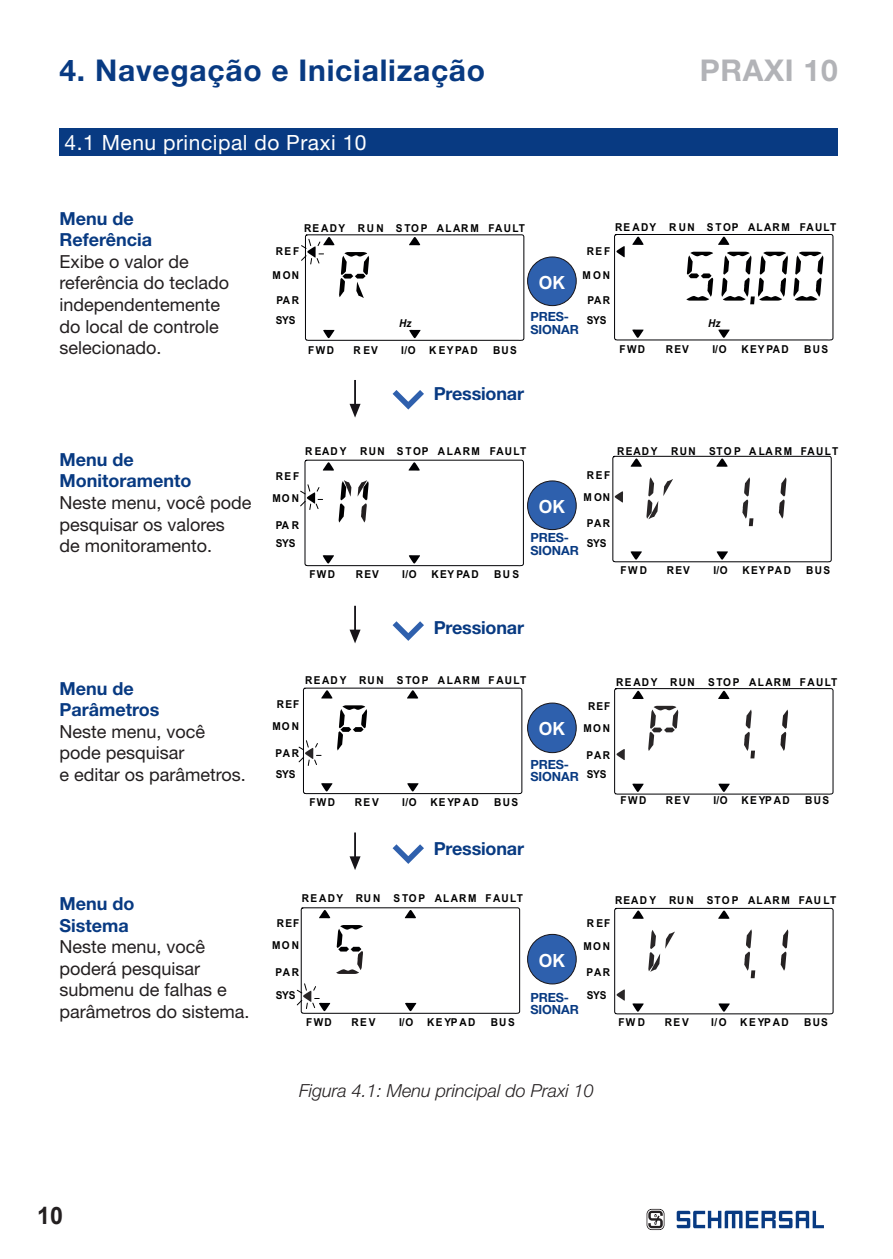
<style>
.page{position:relative;width:893px;height:1259px;background:#fff}
.page>*{position:absolute;margin:0;border:0;box-sizing:border-box;transform-origin:0 0}
.t1{font:700 30px "Helvetica Neue LT Std";letter-spacing:.025em;color:#083a82}
.t2{font:700 30px "Helvetica Neue LT Std";letter-spacing:.025em;color:#b2b3b7}
.t3{font:700 24px "Arial";color:#231f20}
.t4{font:21px "Helvetica Neue LT Std";letter-spacing:.025em;color:#fff}
.t5{font:18px/21.6px "Helvetica Neue LT Std";color:#231f20}
.t6{font:700 18px/21.6px "Helvetica Neue LT Std";color:#083a82}
.t7{font:italic 300 18px "Helvetica Neue LT Std";color:#231f20}
.t8{font:700 18px "Arial";letter-spacing:.01em;color:#fff;scale:.96 1}
.t9{font:700 14.7px "Arial";color:#fff;scale:1.07 1}
.t10{font:700 12.6px/12.6px "Helvetica Neue LT Std";letter-spacing:-.01em;color:#083a82}
.t11{font:700 10.8px "Arial";letter-spacing:.135em;color:#000001;scale:.93 1}
.t12{font:700 10.8px "Arial";letter-spacing:.115em;color:#000001;scale:.93 1}
.t13{font:italic 700 10.8px "Arial";color:#000001;scale:.93 1}
</style>
<div class="page">
<svg style="left:647px;top:1209px;width:17px;height:21px"></svg>
<svg style="left:677px;top:1210px;width:147px;height:18px"></svg>
<div style="left:60px;top:128px;width:778px;height:27px;background:#083a82"></div>
<div style="left:528px;top:934px;width:48px;height:50px;background:#2e60ad;border-radius:50%"></div>
<div style="left:527px;top:934px;width:50px;height:50px;border:1px solid #171419;border-radius:50%"></div>
<div style="left:528px;top:703px;width:48px;height:49px;background:#2e60ad;border-radius:50%"></div>
<div style="left:527px;top:702px;width:50px;height:51px;border:1px solid #171419;border-radius:50%"></div>
<div style="left:528px;top:481px;width:48px;height:48px;background:#2e60ad;border-radius:50%"></div>
<div style="left:527px;top:480px;width:50px;height:50px;border:1px solid #171419;border-radius:50%"></div>
<div style="left:528px;top:257px;width:48px;height:49px;background:#2e60ad;border-radius:50%"></div>
<div style="left:527px;top:256px;width:50px;height:50px;border:1px solid #171419;border-radius:50%"></div>
<svg style="left:392px;top:844px;width:32px;height:20px"></svg>
<svg style="left:392px;top:621px;width:32px;height:20px"></svg>
<svg style="left:392px;top:390px;width:32px;height:20px"></svg>
<svg style="left:350px;top:404px;width:11px;height:13px"></svg>
<hr style="left:354px;top:380px;width:2px;height:25px;background:#171419">
<svg style="left:350px;top:629px;width:11px;height:14px"></svg>
<hr style="left:354px;top:606px;width:2px;height:24px;background:#171419">
<svg style="left:350px;top:856px;width:11px;height:14px"></svg>
<hr style="left:354px;top:832px;width:2px;height:25px;background:#171419">
<svg style="left:614px;top:234px;width:220px;height:107px"></svg>
<div style="left:750px;top:296px;width:5px;height:8px;background:#000001"></div>
<svg style="left:612px;top:455px;width:220px;height:108px"></svg>
<svg style="left:614px;top:688px;width:220px;height:107px"></svg>
<div style="left:750px;top:750px;width:5px;height:8px;background:#252122"></div>
<svg style="left:301px;top:234px;width:224px;height:107px"></svg>
<svg style="left:296px;top:907px;width:225px;height:107px"></svg>
<svg style="left:298px;top:687px;width:225px;height:108px"></svg>
<svg style="left:300px;top:459px;width:224px;height:108px"></svg>
<svg style="left:614px;top:907px;width:220px;height:108px"></svg>
<h1 class="t1" style="left:60px;top:59px;width:427px">4. Navegação e Inicialização</h1>
<h1 class="t2" style="left:700px;top:59px;width:140px">PRAXI 10</h1>
<h3 class="t4" style="left:65px;top:134px;width:303px">4.1 Menu principal do Praxi 10</h3>
<h3 class="t6" style="left:60px;top:209px;width:94px">Menu de<br>Referência</h3>
<h3 class="t5" style="left:60px;top:252px;width:171px">Exibe o valor de referência do teclado independentemente do local de controle selecionado.</h3>
<h3 class="t6" style="left:60px;top:450px;width:133px">Menu de<br>Monitoramento</h3>
<h3 class="t5" style="left:60px;top:494px;width:194px">Neste menu, você pode pesquisar os valores<br>de monitoramento.</h3>
<h3 class="t6" style="left:60px;top:679px;width:101px">Menu de<br>Parâmetros</h3>
<h3 class="t5" style="left:60px;top:722px;width:188px">Neste menu, você pode pesquisar<br>e editar os parâmetros.</h3>
<h3 class="t6" style="left:60px;top:894px;width:77px">Menu do<br>Sistema</h3>
<h3 class="t5" style="left:60px;top:937px;width:192px">Neste menu, você poderá pesquisar submenu de falhas e parâmetros do sistema.</h3>
<p class="t11" style="left:304px;top:222px;width:239px">READY RUN STOP ALARM FAULT</p>
<p class="t11" style="left:276px;top:245px;width:27px">REF</p>
<p class="t11" style="left:272px;top:269px;width:30px">MON</p>
<p class="t11" style="left:276px;top:294px;width:26px">PAR</p>
<h3 class="t9" style="left:541px;top:270px;width:23px">OK</h3>
<h3 class="t8" style="left:539px;top:272px;width:29px">OK</h3>
<p class="t11" style="left:615px;top:220px;width:239px">READY RUN STOP ALARM FAULT</p>
<p class="t11" style="left:587px;top:245px;width:27px">REF</p>
<p class="t11" style="left:582px;top:269px;width:31px">MON</p>
<p class="t11" style="left:588px;top:294px;width:26px">PAR</p>
<p class="t10" style="left:531px;top:312px;width:50px">PRES-<br>SIONAR</p>
<p class="t11" style="left:276px;top:314px;width:23px">SYS</p>
<p class="t11" style="left:587px;top:314px;width:23px">SYS</p>
<p class="t13" style="left:399px;top:317px;width:15px">Hz</p>
<p class="t13" style="left:708px;top:317px;width:15px">Hz</p>
<p class="t11" style="left:308px;top:344px;width:29px">FWD</p>
<p class="t11" style="left:354px;top:344px;width:27px">REV</p>
<p class="t11" style="left:401px;top:344px;width:17px">I/O</p>
<p class="t11" style="left:429px;top:344px;width:54px">KEYPAD</p>
<p class="t11" style="left:493px;top:344px;width:27px">BUS</p>
<p class="t11" style="left:619px;top:343px;width:29px">FWD</p>
<p class="t11" style="left:666px;top:343px;width:26px">REV</p>
<p class="t11" style="left:712px;top:343px;width:17px">I/O</p>
<p class="t11" style="left:741px;top:343px;width:52px">KEYPAD</p>
<p class="t11" style="left:804px;top:343px;width:27px">BUS</p>
<h3 class="t6" style="left:434px;top:385px;width:92px">Pressionar</h3>
<p class="t11" style="left:305px;top:445px;width:46px">READY</p>
<p class="t11" style="left:360px;top:445px;width:180px">RUN STOP ALARM FAULT</p>
<p class="t11" style="left:617px;top:445px;width:45px">READY</p>
<p class="t11" style="left:671px;top:445px;width:181px">RUN STOP ALARM FAULT</p>
<p class="t11" style="left:276px;top:469px;width:27px">REF</p>
<p class="t11" style="left:587px;top:468px;width:27px">REF</p>
<p class="t11" style="left:272px;top:492px;width:30px">MON</p>
<h3 class="t8" style="left:539px;top:496px;width:29px">OK</h3>
<p class="t11" style="left:583px;top:490px;width:30px">MON</p>
<p class="t11" style="left:276px;top:518px;width:27px">PA R</p>
<p class="t11" style="left:587px;top:517px;width:27px">PAR</p>
<p class="t10" style="left:531px;top:533px;width:50px">PRES-<br>SIONAR</p>
<p class="t11" style="left:276px;top:537px;width:23px">SYS</p>
<p class="t11" style="left:587px;top:537px;width:23px">SYS</p>
<p class="t11" style="left:309px;top:567px;width:29px">FWD</p>
<p class="t11" style="left:356px;top:567px;width:26px">REV</p>
<p class="t11" style="left:402px;top:567px;width:17px">I/O</p>
<p class="t11" style="left:431px;top:567px;width:52px">KEYPAD</p>
<p class="t11" style="left:494px;top:567px;width:28px">BUS</p>
<p class="t11" style="left:620px;top:564px;width:30px">FWD</p>
<p class="t11" style="left:667px;top:564px;width:26px">REV</p>
<p class="t11" style="left:713px;top:564px;width:17px">I/O</p>
<p class="t11" style="left:743px;top:564px;width:54px">KEYPAD</p>
<p class="t11" style="left:806px;top:564px;width:27px">BUS</p>
<h3 class="t6" style="left:434px;top:618px;width:92px">Pressionar</h3>
<p class="t11" style="left:305px;top:673px;width:239px">READY RUN STOP ALARM FAULT</p>
<p class="t11" style="left:616px;top:675px;width:239px">READY RUN STOP ALARM FAULT</p>
<p class="t11" style="left:277px;top:698px;width:25px">REF</p>
<p class="t11" style="left:272px;top:720px;width:30px">MON</p>
<h3 class="t8" style="left:539px;top:718px;width:29px">OK</h3>
<p class="t11" style="left:588px;top:700px;width:25px">REF</p>
<p class="t11" style="left:583px;top:722px;width:30px">MON</p>
<p class="t11" style="left:275px;top:747px;width:27px">PAR</p>
<p class="t11" style="left:587px;top:749px;width:27px">PAR</p>
<p class="t10" style="left:531px;top:759px;width:50px">PRES-<br>SIONAR</p>
<p class="t11" style="left:276px;top:768px;width:23px">SYS</p>
<p class="t11" style="left:587px;top:768px;width:23px">SYS</p>
<p class="t11" style="left:309px;top:795px;width:29px">FWD</p>
<p class="t11" style="left:355px;top:795px;width:27px">REV</p>
<p class="t11" style="left:402px;top:795px;width:17px">I/O</p>
<p class="t11" style="left:430px;top:795px;width:53px">KEYPAD</p>
<p class="t11" style="left:494px;top:795px;width:27px">BUS</p>
<p class="t11" style="left:620px;top:794px;width:29px">FWD</p>
<p class="t11" style="left:666px;top:794px;width:27px">REV</p>
<p class="t11" style="left:713px;top:794px;width:17px">I/O</p>
<p class="t11" style="left:742px;top:794px;width:53px">KEYPAD</p>
<p class="t11" style="left:805px;top:794px;width:27px">BUS</p>
<h3 class="t6" style="left:434px;top:840px;width:92px">Pressionar</h3>
<p class="t11" style="left:302px;top:892px;width:239px">READY RUN STOP ALARM FAULT</p>
<p class="t12" style="left:615px;top:893px;width:239px">READY RUN STOP ALARM FAU LT</p>
<p class="t11" style="left:277px;top:916px;width:26px">REF</p>
<p class="t11" style="left:587px;top:916px;width:27px">REF</p>
<p class="t11" style="left:272px;top:939px;width:30px">MON</p>
<p class="t11" style="left:583px;top:940px;width:30px">MON</p>
<p class="t11" style="left:275px;top:965px;width:27px">PAR</p>
<h3 class="t8" style="left:539px;top:950px;width:29px">OK</h3>
<p class="t11" style="left:587px;top:965px;width:27px">PAR</p>
<p class="t11" style="left:276px;top:988px;width:23px">SYS</p>
<p class="t11" style="left:587px;top:988px;width:23px">SYS</p>
<p class="t10" style="left:531px;top:992px;width:50px">PRES-<br>SIONAR</p>
<p class="t11" style="left:306px;top:1016px;width:29px">FWD</p>
<p class="t11" style="left:352px;top:1016px;width:27px">REV</p>
<p class="t11" style="left:399px;top:1016px;width:17px">I/O</p>
<p class="t11" style="left:427px;top:1016px;width:54px">KEYPAD</p>
<p class="t11" style="left:491px;top:1016px;width:27px">BUS</p>
<p class="t11" style="left:618px;top:1015px;width:30px">FWD</p>
<p class="t11" style="left:665px;top:1015px;width:28px">REV</p>
<p class="t11" style="left:711px;top:1015px;width:18px">I/O</p>
<p class="t11" style="left:740px;top:1015px;width:54px">KEYPAD</p>
<p class="t11" style="left:804px;top:1015px;width:27px">BUS</p>
<h3 class="t7" style="left:299px;top:1084px;width:296px">Figura 4.1: Menu principal do Praxi 10</h3>
<h2 class="t3" style="left:37px;top:1202px;width:28px">10</h2>
</div>
